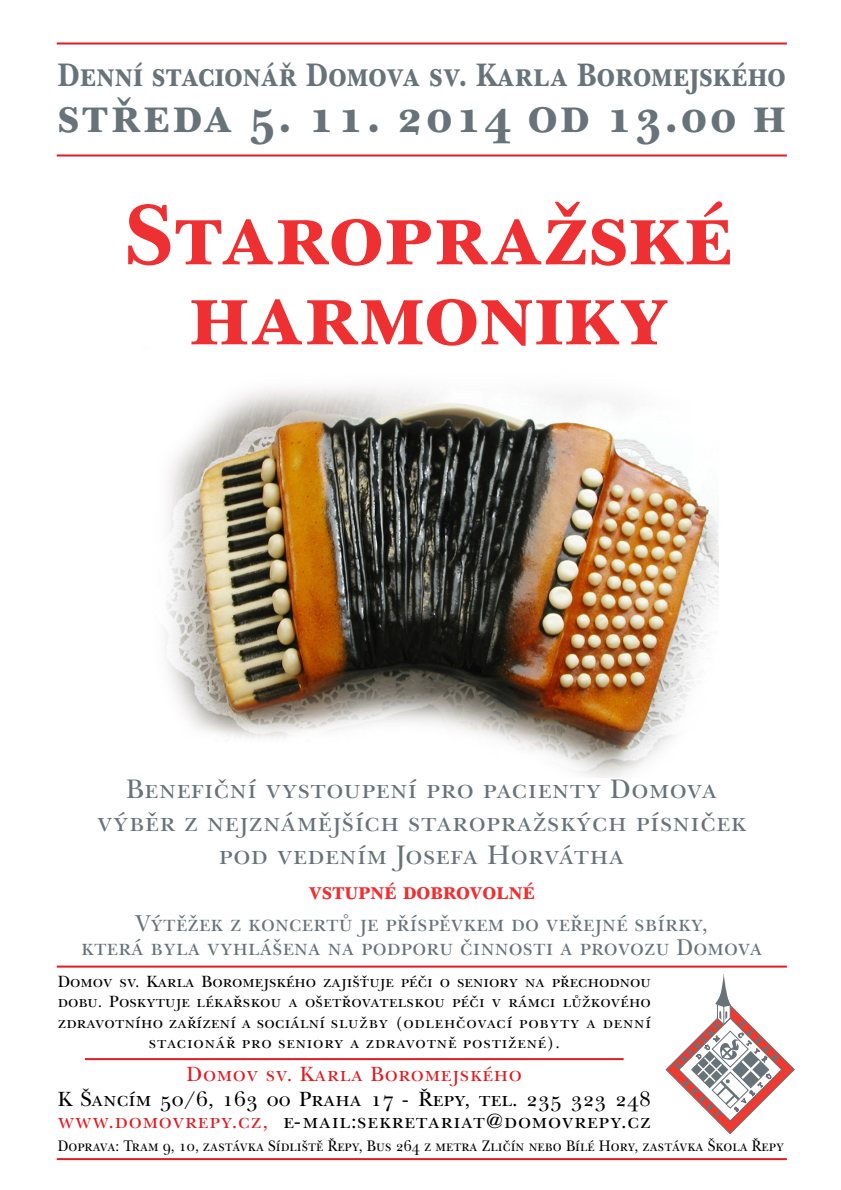
<style>
.page{position:relative;width:841px;height:1190px;background:#fff}
.page>*{position:absolute;margin:0;border:0;box-sizing:border-box;transform-origin:0 0}
.t1{font:90px/80px "New Baskerville CE Bold SC";color:#ee3032;text-align:center}
.t2{font:50px "New Baskerville CE Bold SC";letter-spacing:.045em;color:#677379}
.t3{font:34px "New Baskerville CE Bold SC";color:#677379;scale:.88 1}
.t4{font:28px/33px "New Baskerville CE SC";letter-spacing:.015em;color:#677379;text-align:center}
.t5{font:24px/24px "New Baskerville CE SC";letter-spacing:.005em;color:#677379;text-align:center;scale:.95 1}
.t6{font:24px "New Baskerville CE Bold SC";letter-spacing:-.01em;color:#ee3032;scale:.95 1}
.t7{font:21.5px/22px "New Baskerville CE SC";letter-spacing:.035em;color:#000}
.t8{font:21.5px "New Baskerville CE SC";letter-spacing:.03em;color:#e21a21}
.t9{font:17px/20.4px "New Baskerville CE SC";letter-spacing:.01em;color:#000;text-align:center}
.t10{font:16px "New Baskerville CE SC";color:#000;scale:.91 1}
.t11{font:5.9px "New Baskerville CE";color:#687379}
.s1{color:#e21a21}
</style>
<div class="page">
<img style="left:165px;top:387px;width:554px;height:391px">
<hr style="left:85px;top:1058px;width:539px;height:2px;background:#e21a21">
<hr style="left:57px;top:1158px;width:730px;height:2px;background:#e21a21">
<hr style="left:57px;top:966px;width:730px;height:2px;background:#e21a21">
<hr style="left:57px;top:154px;width:730px;height:2px;background:#e21a21">
<hr style="left:57px;top:42px;width:730px;height:2px;background:#e21a21">
<svg style="left:666px;top:974px;width:129px;height:160px"></svg>
<h3 class="t3" style="left:58px;top:55px;width:829px">Denní stacionáfi Domova sv. Karla Boromejského</h3>
<h2 class="t2" style="left:58px;top:86px;width:730px">stfieda 5. 11. 2014 od 13.00 h</h2>
<h1 class="t1" style="left:125px;top:193px;width:610px">StaropraÏské harmoniky</h1>
<h3 class="t4" style="left:97px;top:772px;width:651px">Benefiãní vystoupení pro pacienty Domova v˘bûr z nejznámûj‰ích staropraÏsk˘ch písniãek pod vedením Josefa Horvátha</h3>
<h3 class="t6" style="left:309px;top:877px;width:240px">vstupné dobrovolné</h3>
<h3 class="t5" style="left:81px;top:911px;width:718px">V˘tûÏek z koncertÛ je pfiíspûvkem do vefiejné sbírky,<br>která byla vyhlá‰ena na podporu ãinnosti a provozu Domova</h3>
<p class="t9" style="left:58px;top:971px;width:595px">Domov sv. Karla Boromejského zaji‰Èuje péãi o seniory na pfiechodnou dobu. Poskytuje lékafiskou a o‰etfiovatelskou péãi v rámci lÛÏkového zdravotního zafiízení a sociální sluÏby (odlehãovací pobyty a denní stacionáfi pro seniory a zdravotnû postiÏené).</p>
<p class="t11" style="left:675px;top:1065px;width:61px;rotate:-45deg">DRUHÉMU</p>
<p class="t11" style="left:716px;top:1117px;width:48px;rotate:-135deg">JEDEN</p>
<p class="t8" style="left:187px;top:1061px;width:337px">Domov sv. Karla Boromejského</p>
<p class="t7" style="left:58px;top:1088px;width:595px">K ·ancím 50/6, 163 00 Praha 17 - ¤epy, tel. 235 323 248 <span class="s1">www.domovrepy.cz,</span> e-mail:sekretariat@domovrepy.cz</p>
<p class="t10" style="left:58px;top:1136px;width:800px">Doprava: Tram 9, 10, zastávka Sídli‰tû ¤epy, Bus 264 z metra Zliãín nebo Bílé Hory, zastávka ·kola ¤epy</p>
</div>
